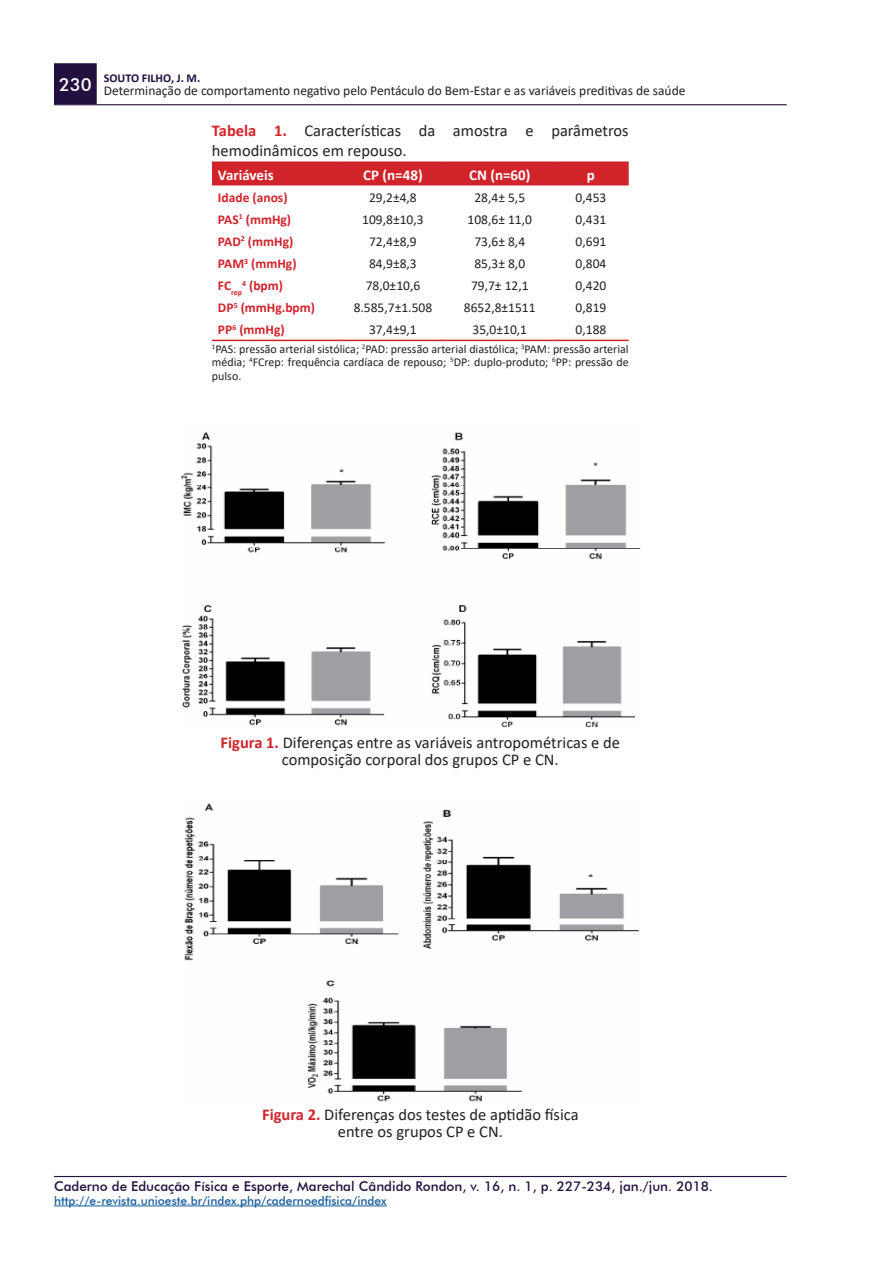
<style>
.page{position:relative;width:893px;height:1263px;background:#fff}
.page>*{position:absolute;margin:0;border:0;box-sizing:border-box;transform-origin:0 0}
.REFERÊNCIAS{font:16.5px/19.8px "Calibri";color:#231f20}
.t1{font:700 15px "Calibri";color:#fff}
.t2{font:13.5px "Calibri";color:#231f20}
.t3{font:500 13.5px "Futura BT";color:#221040}
.t4{font:700 13.5px "Calibri";color:#d1232a}
.t5{font:12px/13.5px "Calibri";color:#231f20;text-align:justify}
.t6{font:500 12px "Futura BT";color:#175d9e}
.t7{font:700 12px "Calibri";color:#221040}
.t8{font:700 7.8px "Calibri";color:#d1232a}
.s1{font-weight:700;color:#d1232a}
</style>
<div class="page">
<hr style="left:54px;top:1205px;width:333px;height:1px;background:#175d9e">
<hr style="left:54px;top:1176px;width:733px;height:1px;background:#221040">
<hr style="left:54px;top:104px;width:733px;height:1px;background:#221040">
<div style="left:55px;top:64px;width:41px;height:39px;background:#221040"></div>
<div style="left:54px;top:63px;width:43px;height:41px;border:2px solid #221040"></div>
<div style="left:212px;top:163px;width:417px;height:22px;background:#d1232a"></div>
<hr style="left:212px;top:161px;width:128px;height:2px;background:#d1232a">
<hr style="left:340px;top:161px;width:106px;height:2px;background:#d1232a">
<hr style="left:446px;top:161px;width:107px;height:2px;background:#d1232a">
<hr style="left:553px;top:161px;width:76px;height:2px;background:#d1232a">
<hr style="left:212px;top:340px;width:128px;height:1px;background:#d1232a">
<hr style="left:340px;top:340px;width:106px;height:1px;background:#d1232a">
<hr style="left:446px;top:340px;width:107px;height:1px;background:#d1232a">
<hr style="left:553px;top:340px;width:76px;height:1px;background:#d1232a">
<img style="left:181px;top:432px;width:460px;height:296px">
<img style="left:184px;top:803px;width:456px;height:299px">
<p class="t7" style="left:104px;top:69px;width:98px">SOUTO FILHO, J. M.</p>
<p class="t2" style="left:59px;top:81px;width:628px"><sup>230</sup> Determinação de comportamento negativo pelo Pentáculo do Bem-Estar e as variáveis preditivas de saúde</p>
<p class="REFERÊNCIAS" style="left:212px;top:120px;width:418px"><span class="s1">Tabela 1.</span> Características da amostra e parâmetros hemodinâmicos em repouso.</p>
<p class="t1" style="left:218px;top:164px;width:57px">Variáveis</p>
<p class="t1" style="left:363px;top:164px;width:61px">CP (n=48)</p>
<p class="t1" style="left:469px;top:164px;width:63px">CN (n=60)</p>
<p class="t1" style="left:587px;top:164px;width:10px">p</p>
<p class="t4" style="left:218px;top:188px;width:71px">Idade (anos)</p>
<p class="t2" style="left:369px;top:188px;width:49px">29,2±4,8</p>
<p class="t2" style="left:474px;top:188px;width:52px">28,4± 5,5</p>
<p class="t2" style="left:576px;top:188px;width:32px">0,453</p>
<p class="t4" style="left:218px;top:210px;width:75px">PAS<sup>1</sup> (mmHg)</p>
<p class="t2" style="left:362px;top:210px;width:63px">109,8±10,3</p>
<p class="t2" style="left:468px;top:210px;width:66px">108,6± 11,0</p>
<p class="t2" style="left:576px;top:210px;width:32px">0,431</p>
<p class="t4" style="left:218px;top:232px;width:77px">PAD<sup>2</sup> (mmHg)</p>
<p class="t2" style="left:369px;top:232px;width:49px">72,4±8,9</p>
<p class="t2" style="left:474px;top:232px;width:52px">73,6± 8,4</p>
<p class="t2" style="left:576px;top:232px;width:32px">0,691</p>
<p class="t4" style="left:218px;top:254px;width:80px">PAM<sup>3</sup> (mmHg)</p>
<p class="t2" style="left:369px;top:254px;width:49px">84,9±8,3</p>
<p class="t2" style="left:474px;top:254px;width:52px">85,3± 8,0</p>
<p class="t2" style="left:576px;top:254px;width:32px">0,804</p>
<p class="t8" style="left:218px;top:286px;width:26px"><sup>FC</sup>rep</p>
<p class="t4" style="left:242px;top:276px;width:42px"><sup>4</sup> (bpm)</p>
<p class="t2" style="left:366px;top:276px;width:56px">78,0±10,6</p>
<p class="t2" style="left:471px;top:276px;width:59px">79,7± 12,1</p>
<p class="t2" style="left:576px;top:276px;width:32px">0,420</p>
<p class="t4" style="left:218px;top:298px;width:99px">DP<sup>5</sup> (mmHg.bpm)</p>
<p class="t2" style="left:354px;top:298px;width:80px">8.585,7±1.508</p>
<p class="t2" style="left:464px;top:298px;width:73px">8652,8±1511</p>
<p class="t2" style="left:576px;top:298px;width:32px">0,819</p>
<p class="t4" style="left:218px;top:320px;width:68px">PP<sup>6</sup> (mmHg)</p>
<p class="t2" style="left:369px;top:321px;width:49px">37,4±9,1</p>
<p class="t2" style="left:473px;top:321px;width:56px">35,0±10,1</p>
<p class="t2" style="left:576px;top:321px;width:32px">0,188</p>
<p class="t5" style="left:212px;top:342px;width:418px"><sup>1</sup>PAS: pressão arterial sistólica; <sup>2</sup>PAD: pressão arterial diastólica; <sup>3</sup>PAM: pressão arterial média; <sup>4</sup>FCrep: frequência cardíaca de repouso; <sup>5</sup>DP: duplo-produto; <sup>6</sup>PP: pressão de pulso.</p>
<p class="REFERÊNCIAS" style="left:221px;top:732px;width:401px"><span class="s1">Figura 1.</span> Diferenças entre as variáveis antropométricas e de</p>
<p class="REFERÊNCIAS" style="left:282px;top:749px;width:278px">composição corporal dos grupos CP e CN.</p>
<p class="REFERÊNCIAS" style="left:262px;top:1104px;width:318px"><span class="s1">Figura 2.</span> Diferenças dos testes de aptidão física</p>
<p class="REFERÊNCIAS" style="left:338px;top:1121px;width:166px">entre os grupos CP e CN.</p>
<p class="t3" style="left:54px;top:1178px;width:660px">Caderno de Educação Física e Esporte, Marechal Cândido Rondon, v. 16, n. 1, p. 227-234, jan./jun. 2018.</p>
<p class="t6" style="left:54px;top:1193px;width:334px">http://e-revista.unioeste.br/index.php/cadernoedfisica/index</p>
</div>
